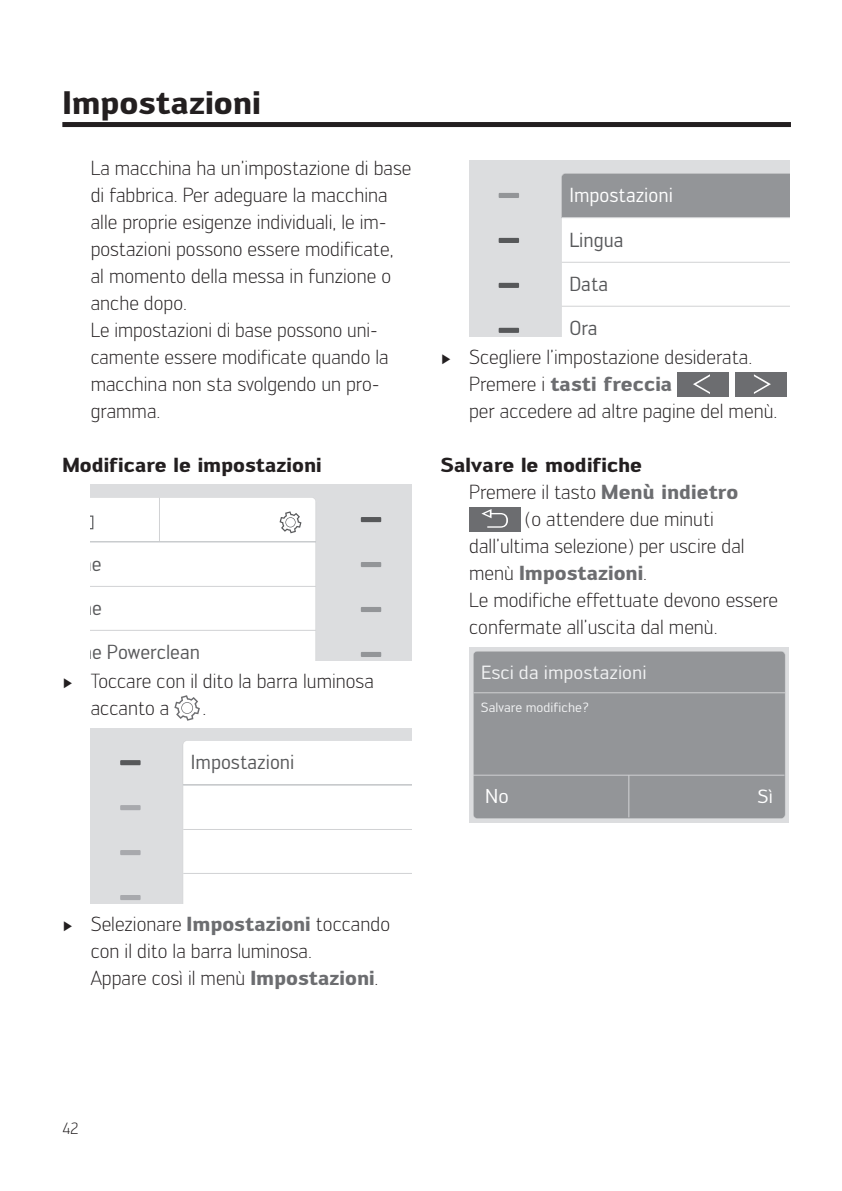
<style>
.page{position:relative;width:842px;height:1191px;background:#fff}
.page>*{position:absolute;margin:0;border:0;box-sizing:border-box;transform-origin:0 0}
.t1{font:700 32px "Engel";color:#231f20}
.t2{font:300 20px/27px "Engel";color:#231f20}
.t3{font:20px "Engel";color:#57585a}
.t4{font:700 20px "Engel";color:#231f20}
.t5{font:700 20px "Engel";color:#6c6d70}
.t6{font:20px "Engel";color:#fff}
.t7{font:19.6px "Engel";color:#fff;scale:1.06 1}
.t8{font:18.8px "Engel";color:#f2f3f4;scale:1.06 1}
.t9{font:18.8px "Engel";color:#fff;scale:1.06 1}
.t10{font:300 16px "Engel";color:#231f20}
.t11{font:13.2px "Engel";color:#f2f3f4;scale:1.06 1}
.s1{font-family:"Century";font-weight:400;font-size:14px}
.s2{font-weight:700;color:#6c6d70}
.s3{font-weight:300;color:#231f20}
</style>
<div class="page">
<div style="left:62px;top:122px;width:729px;height:5px;background:#231f20"></div>
<div style="left:91px;top:485px;width:320px;height:175px;background:#dcdddf"></div>
<div style="left:361px;top:652px;width:20px;height:5px;background:#939598"></div>
<div style="left:361px;top:517px;width:20px;height:5px;background:#57585a"></div>
<div style="left:361px;top:562px;width:20px;height:5px;background:#939598"></div>
<div style="left:361px;top:607px;width:20px;height:5px;background:#939598"></div>
<div style="left:91px;top:493px;width:229px;height:167px;background:#dcdddf"></div>
<div style="left:91px;top:498px;width:225px;height:162px;background:#fff"></div>
<svg style="left:174px;top:695px;width:26px;height:25px"></svg>
<div style="left:91px;top:728px;width:320px;height:175px;background:#dcdddf"></div>
<div style="left:120px;top:760px;width:21px;height:5px;background:#57585a"></div>
<div style="left:120px;top:805px;width:21px;height:5px;background:#a8a9ad"></div>
<div style="left:120px;top:850px;width:21px;height:5px;background:#a8a9ad"></div>
<div style="left:120px;top:895px;width:21px;height:5px;background:#a8a9ad"></div>
<div style="left:179px;top:736px;width:232px;height:167px;background:#dcdddf"></div>
<div style="left:183px;top:741px;width:228px;height:162px;background:#fff"></div>
<hr style="left:183px;top:784px;width:228px;height:1px;background:#d1d2d4">
<hr style="left:183px;top:873px;width:228px;height:1px;background:#d1d2d4">
<hr style="left:183px;top:829px;width:228px;height:1px;background:#d1d2d4">
<div style="left:469px;top:161px;width:320px;height:175px;background:#dcdddf"></div>
<div style="left:499px;top:193px;width:20px;height:5px;background:#939598"></div>
<div style="left:499px;top:238px;width:20px;height:5px;background:#57585a"></div>
<div style="left:499px;top:283px;width:20px;height:5px;background:#57585a"></div>
<div style="left:499px;top:328px;width:20px;height:5px;background:#57585a"></div>
<div style="left:558px;top:169px;width:231px;height:167px;background:#dcdddf"></div>
<svg style="left:561px;top:173px;width:228px;height:163px;background:#e1e2e2"></svg>
<hr style="left:562px;top:217px;width:227px;height:1px;background:#d1d2d4">
<hr style="left:562px;top:306px;width:227px;height:1px;background:#d1d2d4">
<hr style="left:562px;top:262px;width:227px;height:1px;background:#d1d2d4">
<div style="left:677px;top:372px;width:51px;height:24px;background:#6c6d70"></div>
<svg style="left:693px;top:374px;width:17px;height:20px"></svg>
<div style="left:735px;top:372px;width:51px;height:24px;background:#6c6d70"></div>
<svg style="left:754px;top:374px;width:17px;height:20px"></svg>
<div style="left:469px;top:507px;width:51px;height:24px;background:#6c6d70"></div>
<svg style="left:481px;top:509px;width:27px;height:18px"></svg>
<div style="left:469px;top:647px;width:320px;height:175px;background:linear-gradient(to right,#dcdddf,#dcdddf)"></div>
<div style="left:473px;top:651px;width:312px;height:167px;background:#939598"></div>
<hr style="left:628px;top:775px;width:1px;height:42px;background:#d1d2d4">
<hr style="left:473px;top:775px;width:311px;height:1px;background:#d1d2d4">
<hr style="left:474px;top:692px;width:311px;height:1px;background:#d1d2d4">
<h1 class="t1" style="left:62px;top:83px;width:200px">Impostazioni</h1>
<p class="t2" style="left:91px;top:154px;width:322px">La macchina ha un’impostazione di base di fabbrica. Per adeguare la macchina alle proprie esigenze individuali, le im&shy;postazioni possono essere modificate, al momento della messa in funzione o anche dopo.<br>Le impostazioni di base possono uni&shy;camente essere modi fi cate quando la macchina non sta svolgendo un pro&shy;gram ma.</p>
<p class="t4" style="left:62px;top:452px;width:261px">Modificare le impostazioni</p>
<p class="t3" style="left:11px;top:640px;width:191px">40° Cotone Powerclean</p>
<p class="t2" style="left:62px;top:667px;width:313px"><span class="s1">►</span> Toccare con il dito la barra luminosa</p>
<p class="t2" style="left:91px;top:694px;width:80px">accanto a</p>
<p class="t2" style="left:202px;top:694px;width:5px">.</p>
<p class="t3" style="left:191px;top:750px;width:105px">Impostazioni</p>
<p class="t6" style="left:569px;top:183px;width:105px">Impostazioni</p>
<p class="t3" style="left:569px;top:228px;width:56px">Lingua</p>
<p class="t3" style="left:569px;top:272px;width:40px">Data</p>
<p class="t3" style="left:569px;top:316px;width:30px">Ora</p>
<p class="t2" style="left:469px;top:343px;width:310px;text-indent:-28px"><span class="s1">►</span> Scegliere l’impostazione desiderata.<br>Premere i <span class="s2">tasti freccia<br></span>per accedere ad altre pagine del menù.</p>
<p class="t4" style="left:441px;top:452px;width:203px">Salvare le modifiche</p>
<p class="t2" style="left:469px;top:478px;width:270px">Premere il tasto <span class="s2">Menù indietro</span></p>
<p class="t2" style="left:525px;top:505px;width:190px">(o attendere due minuti</p>
<p class="t2" style="left:469px;top:532px;width:277px">dall’ultima selezione) per uscire dal</p>
<p class="t5" style="left:469px;top:560px;width:179px"><span class="s3">menù</span> Impostazioni<span class="s3">.</span></p>
<p class="t2" style="left:469px;top:586px;width:310px">Le modifiche effettuate devono essere</p>
<p class="t2" style="left:469px;top:613px;width:250px">confermate all’uscita dal menù.</p>
<p class="t8" style="left:481px;top:662px;width:158px">Esci da impostazioni</p>
<p class="t11" style="left:481px;top:699px;width:103px">Salvare modifiche?</p>
<p class="t7" style="left:485px;top:785px;width:24px">No</p>
<p class="t9" style="left:757px;top:786px;width:16px">Sì</p>
<p class="t2" style="left:91px;top:910px;width:301px;text-indent:-28px"><span class="s1">►</span> Selezionare <span class="s2">Impostazioni</span> toccando con il dito la barra luminosa.<br>Appare così il menù <span class="s2">Impostazioni</span>.</p>
<p class="t10" style="left:62px;top:1119px;width:18px">42</p>
</div>
